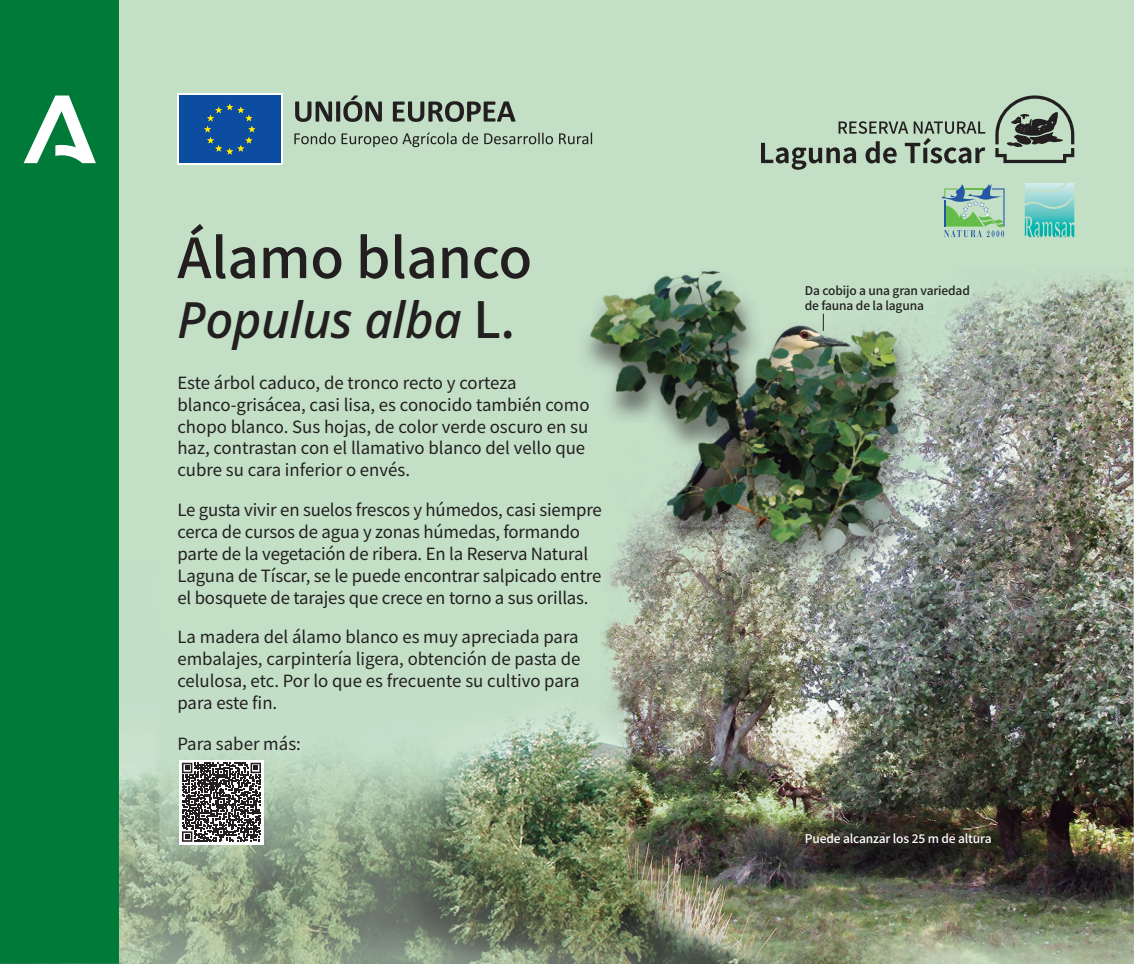
<style>
.page{position:relative;width:1134px;height:964px;background:#fff}
.page>*{position:absolute;margin:0;border:0;box-sizing:border-box;transform-origin:0 0}
.t1{font:500 55px "Noto Sans HK";letter-spacing:-.005em;color:#231f20}
.t2{font:italic 500 50px "Noto Sans";letter-spacing:-.01em;color:#231f20}
.t3{font:16.8px/21.8px "Noto Sans HK";letter-spacing:-.01em;color:#231f20}
.t4{font:500 12px/14.4px "Noto Sans HK";letter-spacing:-.01em;color:#231f20}
.t5{font:500 12px "Noto Sans HK";letter-spacing:-.01em;color:#fff}
.s1{font-family:"Noto Sans HK";font-style:normal}
</style>
<div class="page">
<img style="left:119px;top:0;width:1015px;height:964px">
<div style="left:179px;top:760px;width:85px;height:85px;background:#fff"></div>
<svg style="left:182px;top:763px;width:79px;height:79px"></svg>
<svg style="left:823px;top:314px;width:1px;height:17px"></svg>
<img style="left:678px;top:526px;width:63px;height:3px">
<div style="left:0;top:0;width:119px;height:964px;background:#007a38"></div>
<svg style="left:24px;top:96px;width:72px;height:67px"></svg>
<svg style="left:177px;top:94px;width:105px;height:71px"></svg>
<div style="left:179px;top:96px;width:101px;height:67px;background:#0d4da1"></div>
<svg style="left:295px;top:95px;width:87px;height:27px;background:#849485"></svg>
<svg style="left:393px;top:101px;width:122px;height:21px;background:#778478"></svg>
<svg style="left:294px;top:133px;width:42px;height:11px"></svg>
<svg style="left:342px;top:132px;width:114px;height:15px;background:#a0b5a1"></svg>
<svg style="left:462px;top:133px;width:16px;height:11px"></svg>
<svg style="left:484px;top:133px;width:69px;height:11px"></svg>
<svg style="left:559px;top:133px;width:33px;height:11px"></svg>
<svg style="left:204px;top:104px;width:51px;height:51px"></svg>
<svg style="left:761px;top:121px;width:224px;height:49px;background:#9eb3a0"></svg>
<svg style="left:995px;top:95px;width:79px;height:68px;background:#8fa090"></svg>
<svg style="left:941px;top:183px;width:63px;height:54px;background:#99c4aa"></svg>
<svg style="left:1025px;top:183px;width:49px;height:54px;background:#79cec9"></svg>
<svg style="left:912px;top:834px;width:13px;height:9px"></svg>
<h1 class="t1" style="left:177px;top:227px;width:356px">Álamo blanco</h1>
<h2 class="t2" style="left:177px;top:284px;width:339px">Populus alba <span class="s1">L.</span></h2>
<p class="t3" style="left:177px;top:372px;width:414px">Este árbol caduco, de tronco recto y corteza blanco-grisácea, casi lisa, es conocido también como chopo blanco. Sus hojas, de color verde oscuro en su haz, contrastan con el llamativo blanco del vello que cubre su cara inferior o envés.</p>
<p class="t3" style="left:177px;top:499px;width:426px">Le gusta vivir en suelos frescos y húmedos, casi siempre cerca de cursos de agua y zonas húmedas, formando parte de la vegetación de ribera. En la Reserva Natural Laguna de Tíscar, se le puede encontrar salpicado entre el bosquete de tarajes que crece en torno a sus orillas.</p>
<p class="t3" style="left:177px;top:627px;width:405px;text-align:justify">La madera del álamo blanco es muy apreciada para embalajes, carpintería ligera, obtención de pasta de celulosa, etc. Por lo que es frecuente su cultivo para para este fin.</p>
<p class="t3" style="left:177px;top:734px;width:125px">Para saber más:</p>
<p class="t4" style="left:805px;top:284px;width:167px">Da cobijo a una gran variedad de fauna de la laguna</p>
<p class="t5" style="left:805px;top:832px;width:106px">Puede alcanzar los</p>
<p class="t5" style="left:928px;top:832px;width:65px">m de altura</p>
</div>
